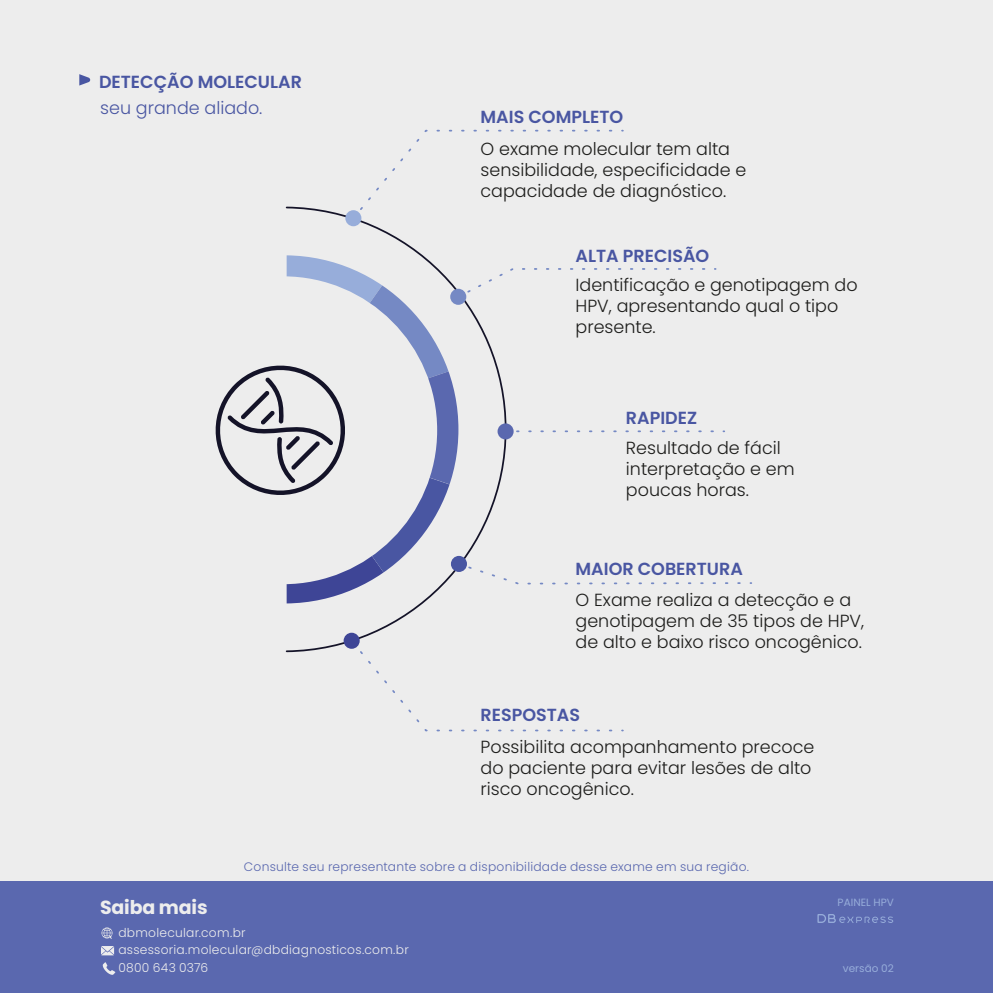
<style>
.page{position:relative;width:993px;height:993px;background:#fff}
.page>*{position:absolute;margin:0;border:0;box-sizing:border-box;transform-origin:0 0}
.t1{font:700 18.9px "Poppins";letter-spacing:-.01em;color:#ededed}
.t2{font:300 17.5px/21px "Poppins";color:#1d1d1b}
.t3{font:600 17.5px "Poppins";color:#4956a2}
.t4{font:300 17.5px "Poppins";color:#4956a2}
.t5{font:300 12.25px/17.2px "Poppins";letter-spacing:.02em;color:#ededed}
.t6{font:300 12.25px "Poppins";letter-spacing:.02em;color:#5a68af}
.t7{font:10.5px "Poppins";color:#97adda}
</style>
<div class="page">
<div style="left:0;top:0;width:992px;height:992px;background:#ededed"></div>
<div style="left:0;top:881px;width:992px;height:111px;background:#5a68af"></div>
<svg style="left:79px;top:74px;width:11px;height:12px"></svg>
<svg style="left:817px;top:914px;width:75px;height:8px"></svg>
<svg style="left:516px;top:430px;width:208px;height:2px"></svg>
<svg style="left:368px;top:129px;width:60px;height:72px"></svg>
<svg style="left:437px;top:130px;width:185px;height:1px"></svg>
<svg style="left:360px;top:653px;width:68px;height:79px"></svg>
<svg style="left:437px;top:729px;width:185px;height:2px"></svg>
<svg style="left:510px;top:268px;width:205px;height:3px"></svg>
<svg style="left:515px;top:582px;width:236px;height:3px"></svg>
<svg style="left:285px;top:206px;width:222px;height:447px"></svg>
<div style="left:345px;top:210px;width:16px;height:16px;background:#97adda;border-radius:50%"></div>
<div style="left:450px;top:289px;width:16px;height:16px;background:#7589c4;border-radius:50%"></div>
<div style="left:497px;top:423px;width:16px;height:16px;background:#5a68af;border-radius:50%"></div>
<div style="left:451px;top:555px;width:16px;height:16px;background:#4956a2;border-radius:50%"></div>
<div style="left:343px;top:632px;width:16px;height:16px;background:#3e4596;border-radius:50%"></div>
<svg style="left:215px;top:255px;width:244px;height:348px"></svg>
<svg style="left:101px;top:927px;width:11px;height:11px"></svg>
<svg style="left:103px;top:962px;width:12px;height:12px"></svg>
<svg style="left:101px;top:946px;width:13px;height:9px"></svg>
<p class="t3" style="left:99px;top:72px;width:204px">DETECÇÃO MOLECULAR</p>
<p class="t4" style="left:100px;top:97px;width:164px">seu grande aliado.</p>
<p class="t3" style="left:480px;top:106px;width:144px">MAIS COMPLETO</p>
<p class="t2" style="left:480px;top:138px;width:267px">O exame molecular tem alta sensibilidade, especificidade e capacidade de diagnóstico.</p>
<p class="t3" style="left:575px;top:246px;width:135px">ALTA PRECISÃO</p>
<p class="t2" style="left:575px;top:274px;width:283px">Identificação e genotipagem do<br>HPV, apresentando qual o tipo presente.</p>
<p class="t3" style="left:625px;top:407px;width:73px">RAPIDEZ</p>
<p class="t2" style="left:625px;top:437px;width:170px">Resultado de fácil interpretação e em poucas horas.</p>
<p class="t3" style="left:575px;top:558px;width:169px">MAIOR COBERTURA</p>
<p class="t2" style="left:575px;top:589px;width:290px">O Exame realiza a detecção e a genotipagem de 35 tipos de HPV, de alto e baixo risco oncogênico.</p>
<p class="t3" style="left:480px;top:704px;width:101px">RESPOSTAS</p>
<p class="t2" style="left:480px;top:735px;width:335px">Possibilita acompanhamento precoce do paciente para evitar lesões de alto risco oncogênico.</p>
<p class="t1" style="left:100px;top:896px;width:109px">Saiba mais</p>
<p class="t6" style="left:244px;top:859px;width:506px">Consulte seu representante sobre a disponibilidade desse exame em sua região.</p>
<p class="t5" style="left:118px;top:924px;width:292px">dbmolecular.com.br assessoria.molecular@dbdiagnosticos.com.br<br>0800 643 0376</p>
<p class="t7" style="left:837px;top:895px;width:58px">PAINEL HPV</p>
<p class="t7" style="left:842px;top:962px;width:53px">versão 02</p>
</div>
